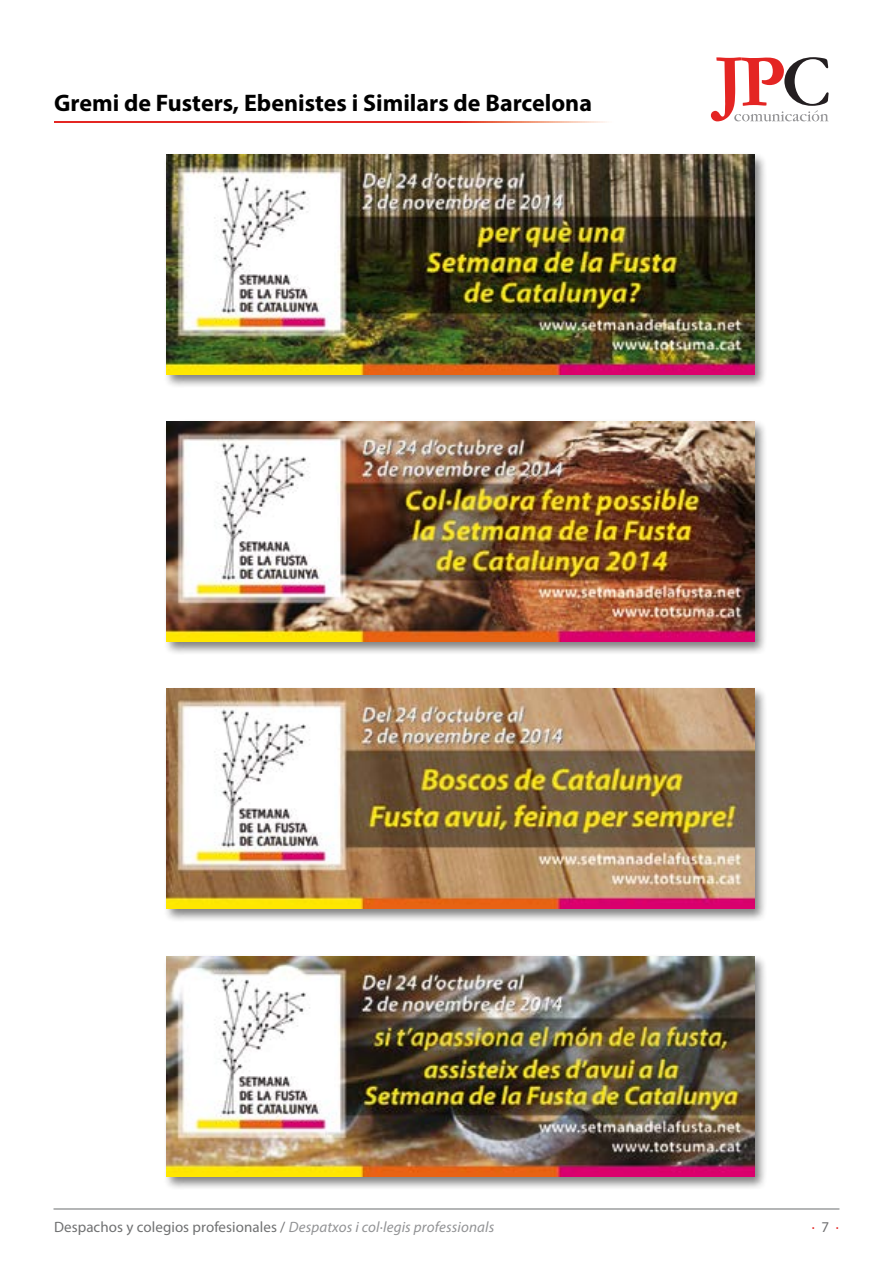
<style>
.page{position:relative;width:893px;height:1263px;background:#fff}
.page>*{position:absolute;margin:0;border:0;box-sizing:border-box;transform-origin:0 0}
.t1{font:700 24px "Myriad Pro";color:#000}
.t2{font:15px "Myriad Pro";letter-spacing:.005em;color:#707172}
.t3{font:15px "Myriad Pro";color:#e42523}
.s1{font-style:italic;color:#929395}
.s2{color:#707172}
</style>
<div class="page">
<hr style="left:54px;top:1208px;width:785px;height:2px;background:#9c9e9f">
<svg style="left:54px;top:121px;width:553px;height:2px"></svg>
<svg style="left:711px;top:57px;width:117px;height:64px"></svg>
<div style="left:163px;top:152px;width:605px;height:236px;background:#000;opacity:.5"></div>
<img style="left:167px;top:154px;width:588px;height:220px">
<div style="left:163px;top:420px;width:605px;height:235px;background:#000;opacity:.5"></div>
<img style="left:167px;top:422px;width:588px;height:219px">
<div style="left:163px;top:687px;width:605px;height:235px;background:#000;opacity:.5"></div>
<img style="left:167px;top:689px;width:588px;height:220px">
<div style="left:163px;top:954px;width:605px;height:235px;background:#000;opacity:.5"></div>
<img style="left:167px;top:956px;width:588px;height:220px">
<h1 class="t1" style="left:54px;top:87px;width:539px">Gremi de Fusters, Ebenistes i Similars de Barcelona</h1>
<p class="t2" style="left:54px;top:1217px;width:442px">Despachos y colegios profesionales / <span class="s1">Despatxos i col·legis professionals</span></p>
<p class="t3" style="left:812px;top:1217px;width:29px">· <span class="s2">7</span> ·</p>
</div>
